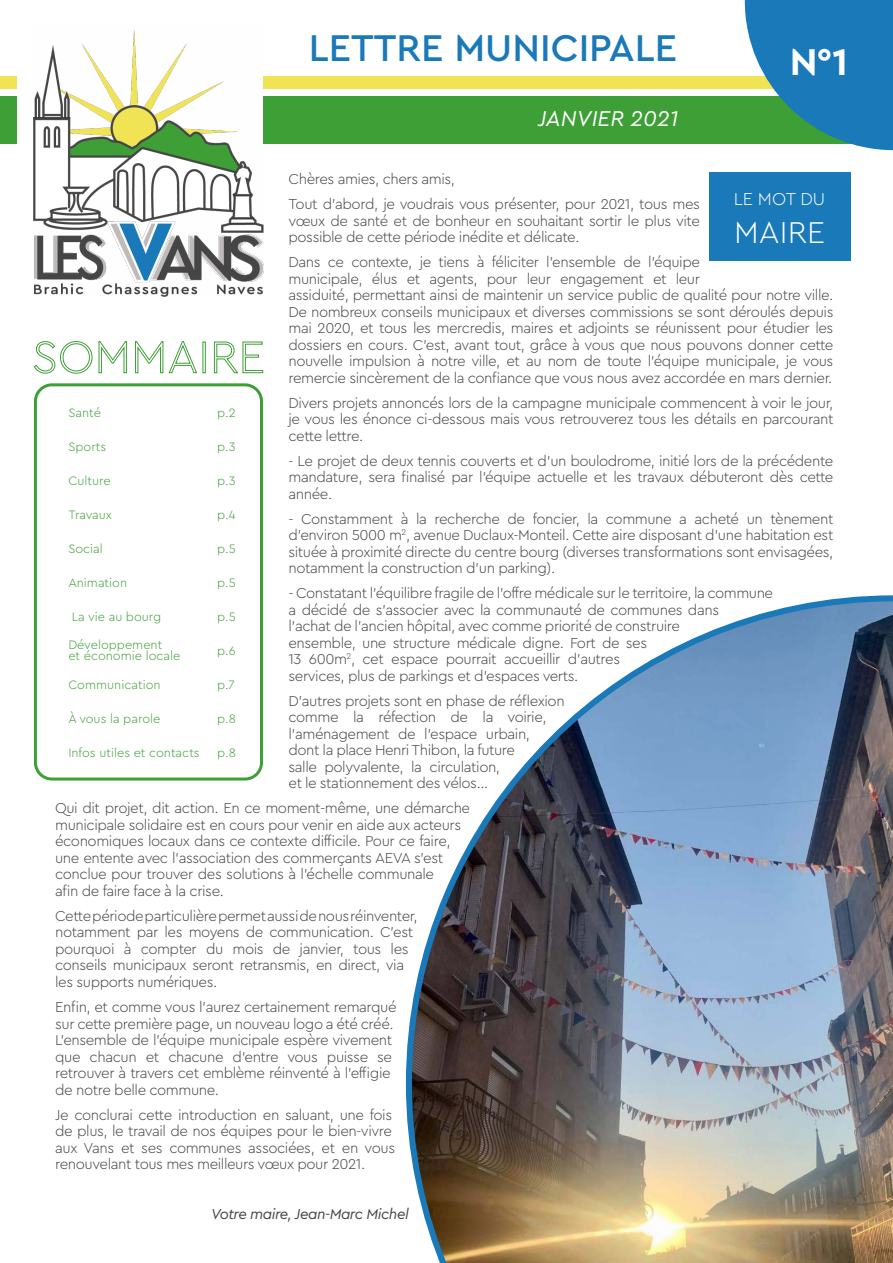
<style>
.page{position:relative;width:893px;height:1263px;background:#fff}
.page>*{position:absolute;margin:0;border:0;box-sizing:border-box;transform-origin:0 0}
.t1{font:500 39px "Cera Pro";color:#1a79b9}
.t2{font:700 39px "Cera Pro";color:#fff}
.t3{font:300 31.5px "Cera Pro";color:#fff}
.t4{font:italic 22.5px "Cera Pro";color:#fff}
.t5{font:300 18px "Cera Pro";color:#fff}
.t6{font:300 15px/16.5px "Cera Pro";letter-spacing:-.03em;color:#454545}
.t7{font:italic 15px "Cera Pro";letter-spacing:-.03em;color:#454545}
.t8{font:300 12.75px/11.2px "Cera Pro";color:#3e9f36}
</style>
<div class="page">
<div style="left:0;top:96px;width:893px;height:48px;background:#3e9f36"></div>
<div style="left:0;top:77px;width:868px;height:12px;background:#f0e354"></div>
<img style="left:406px;top:595px;width:487px;height:668px">
<div style="left:708px;top:172px;width:142px;height:88px;background:#1a79b9"></div>
<div style="left:18px;top:18px;width:245px;height:335px;background:#fff"></div>
<img style="left:33px;top:30px;width:230px;height:267px">
<svg style="left:745px;top:0;width:148px;height:150px"></svg>
<div style="left:34px;top:383px;width:229px;height:397px;border:3px solid #3e9f36;border-radius:17px"></div>
<svg style="left:33px;top:341px;width:230px;height:33px"></svg>
<h1 class="t1" style="left:309px;top:22px;width:370px">LETTRE MUNICIPALE</h1>
<h3 class="t4" style="left:538px;top:103px;width:141px">JANVIER 2021</h3>
<h1 class="t2" style="left:790px;top:36px;width:60px">N°1</h1>
<p class="t6" style="left:289px;top:166px;width:413px;line-height:25px">Chères amies, chers amis,<br>Tout d’abord, je voudrais vous présenter, pour 2021, tous mes</p>
<p class="t6" style="left:289px;top:212px;width:413px">vœux de santé et de bonheur en souhaitant sortir le plus vite possible de cette période inédite et délicate.</p>
<p class="t6" style="left:289px;top:253px;width:546px">Dans ce contexte, je tiens à féliciter l’ensemble de l’équipe<br>municipale, élus et agents, pour leur engagement et leur<br>assiduité, permettant ainsi de maintenir un service public de qualité pour notre ville.<br>De nombreux conseils municipaux et diverses commissions se sont déroulés depuis mai 2020, et tous les mercredis, maires et adjoints se réunissent pour étudier les dossiers en cours. C’est, avant tout, grâce à vous que nous pouvons donner cette nouvelle impulsion à notre ville, et au nom de toute l’équipe municipale, je vous remercie sincèrement de la confiance que vous nous avez accordée en mars dernier.</p>
<p class="t6" style="left:289px;top:394px;width:546px;text-align:justify">Divers projets annoncés lors de la campagne municipale commencent à voir le jour, je vous les énonce ci-dessous mais vous retrouverez tous les détails en parcourant cette lettre.</p>
<p class="t6" style="left:289px;top:452px;width:546px;text-align:justify">- Le projet de deux tennis couverts et d’un boulodrome, initié lors de la précédente mandature, sera finalisé par l’équipe actuelle et les travaux débuteront dès cette année.</p>
<p class="t6" style="left:288px;top:510px;width:546px;text-align:justify">- Constamment à la recherche de foncier, la commune a acheté un tènement d’environ 5000 m<sup>2</sup>, avenue Duclaux-Monteil. Cette aire disposant d’une habitation est située à proximité directe du centre bourg (diverses transformations sont envisagées, notamment la construction d’un parking).</p>
<p class="t6" style="left:288px;top:584px;width:486px">- Constatant l’équilibre fragile de l’offre médicale sur le territoire, la commune a décidé de s’associer avec la communauté de communes dans<br>l’achat de l’ancien hôpital, avec comme priorité de construire<br>ensemble, une structure médicale digne. Fort de ses<br>13 600m<sup>2</sup>, cet espace pourrait accueillir d’autres<br>services, plus de parkings et d’espaces verts.</p>
<p class="t6" style="left:289px;top:692px;width:278px">D’autres projets sont en phase de réflexion comme la réfection de la voirie, l’aménagement de l’espace urbain, dont la place Henri Thibon, la future<br>salle polyvalente, la circulation,<br>et le stationnement des vélos…</p>
<p class="t6" style="left:55px;top:799px;width:416px">Qui dit projet, dit action. En ce moment-même, une démarche municipale solidaire est en cours pour venir en aide aux acteurs économiques locaux dans ce contexte difficile. Pour ce faire, une entente avec l’association des commerçants AEVA s’est conclue pour trouver des solutions à l’échelle communale<br>afin de faire face à la crise.</p>
<p class="t6" style="left:55px;top:907px;width:364px">Cette période particulière permet aussi de nous réinventer, notamment par les moyens de communication. C’est pourquoi à compter du mois de janvier, tous les conseils municipaux seront retransmis, en direct, via les supports numériques.</p>
<p class="t6" style="left:55px;top:998px;width:343px">Enfin, et comme vous l’aurez certainement remarqué sur cette première page, un nouveau logo a été créé.<br>L’ensemble de l’équipe municipale espère vivement que chacun et chacune d’entre vous puisse se retrouver à travers cet emblème réinventé à l’effigie de notre belle commune.</p>
<p class="t6" style="left:55px;top:1105px;width:341px">Je conclurai cette introduction en saluant, une fois de plus, le travail de nos équipes pour le bien-vivre aux Vans et ses communes associées, et en vous renouvelant tous mes meilleurs vœux pour 2021.</p>
<p class="t7" style="left:211px;top:1204px;width:199px">Votre maire, Jean-Marc Michel</p>
<p class="t5" style="left:734px;top:187px;width:93px">LE MOT DU</p>
<h2 class="t3" style="left:734px;top:211px;width:92px">MAIRE</h2>
<p class="t8" style="left:68px;top:406px;width:34px">Santé</p>
<p class="t8" style="left:217px;top:406px;width:20px">p.2</p>
<p class="t8" style="left:68px;top:440px;width:39px">Sports</p>
<p class="t8" style="left:217px;top:440px;width:20px">p.3</p>
<p class="t8" style="left:68px;top:474px;width:44px">Culture</p>
<p class="t8" style="left:217px;top:474px;width:20px">p.3</p>
<p class="t8" style="left:68px;top:508px;width:45px">Travaux</p>
<p class="t8" style="left:217px;top:508px;width:20px">p.4</p>
<p class="t8" style="left:68px;top:542px;width:36px">Social</p>
<p class="t8" style="left:217px;top:542px;width:20px">p.5</p>
<p class="t8" style="left:68px;top:576px;width:60px">Animation</p>
<p class="t8" style="left:217px;top:576px;width:20px">p.5</p>
<p class="t8" style="left:72px;top:610px;width:91px">La vie au bourg</p>
<p class="t8" style="left:217px;top:610px;width:20px">p.5</p>
<p class="t8" style="left:68px;top:639px;width:114px">Développement<br>et économie locale</p>
<p class="t8" style="left:217px;top:644px;width:20px">p.6</p>
<p class="t8" style="left:68px;top:678px;width:94px">Communication</p>
<p class="t8" style="left:217px;top:678px;width:19px">p.7</p>
<p class="t8" style="left:68px;top:712px;width:94px">À vous la parole</p>
<p class="t8" style="left:217px;top:712px;width:20px">p.8</p>
<p class="t8" style="left:68px;top:746px;width:133px">Infos utiles et contacts</p>
<p class="t8" style="left:217px;top:746px;width:20px">p.8</p>
</div>
